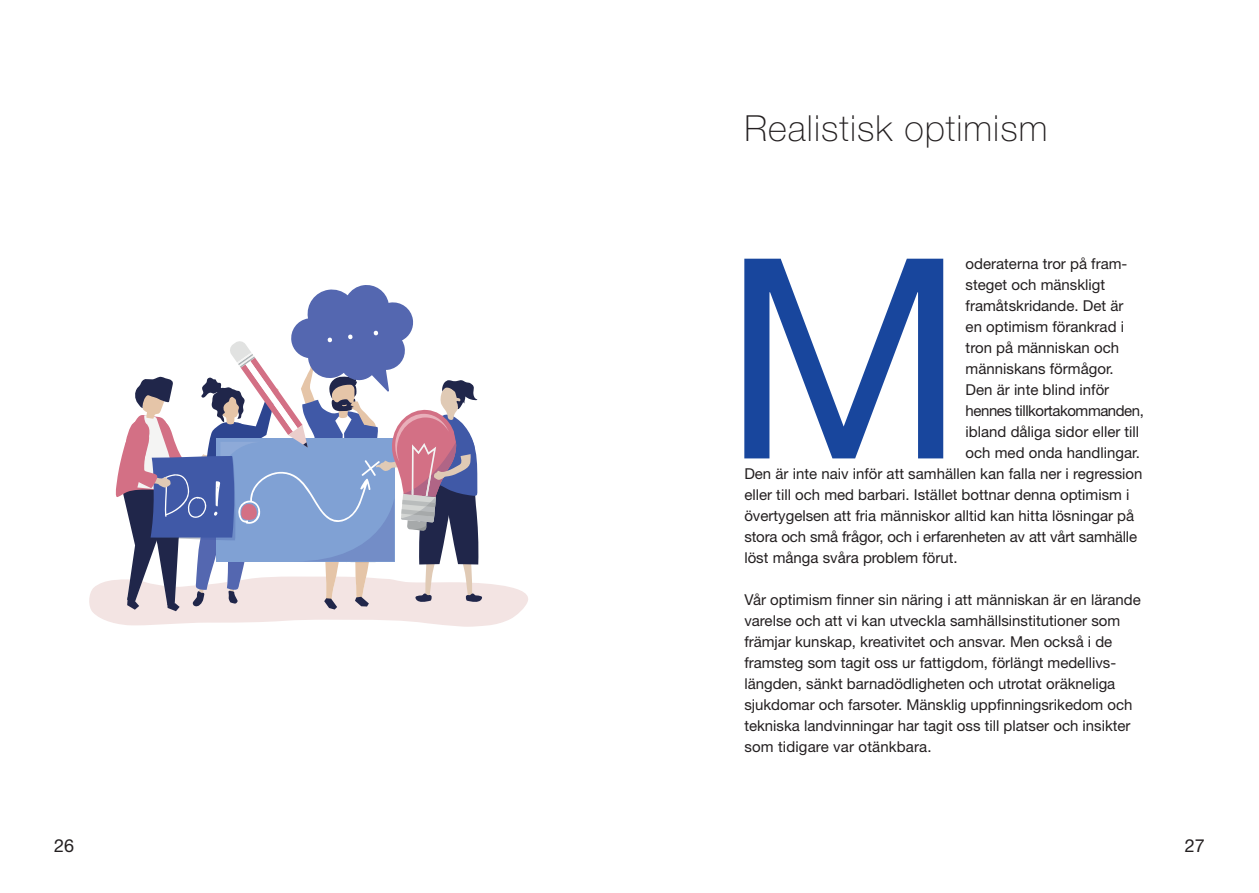
<style>
.page{position:relative;width:1259px;height:893px;background:#fff}
.page>*{position:absolute;margin:0;border:0;box-sizing:border-box;transform-origin:0 0}
.t1{font:279.75px "Helvetica Neue LT Std";color:#18469d}
.t2{font:100 36px "Helvetica Neue LT Std";letter-spacing:.03em;color:#231f20}
.t3{font:18px "Helvetica Neue LT Std";color:#231f20}
.t4{font:15px/21px "Helvetica Neue LT Std";color:#231f20}
.t5{font:15px "Helvetica Neue LT Std";letter-spacing:-.03em;color:#231f20}
</style>
<div class="page">
<svg style="left:89px;top:285px;width:439px;height:342px"></svg>
<h2 class="t2" style="left:744px;top:107px;width:304px">Realistisk optimism</h2>
<h1 class="t1" style="left:722px;top:192px;width:245px">M</h1>
<p class="t4" style="left:965px;top:253px;width:163px">oderaterna tror på fram-</p>
<p class="t4" style="left:965px;top:274px;width:141px">steget och mänskligt</p>
<p class="t4" style="left:965px;top:295px;width:159px">framåtskridande. Det är</p>
<p class="t4" style="left:965px;top:316px;width:160px">en optimism förankrad i</p>
<p class="t4" style="left:965px;top:337px;width:155px">tron på människan och</p>
<p class="t4" style="left:965px;top:358px;width:150px">människans förmågor.</p>
<p class="t4" style="left:965px;top:379px;width:145px">Den är inte blind inför</p>
<p class="t5" style="left:965px;top:402px;width:180px">hennes tillkortakommanden,</p>
<p class="t4" style="left:965px;top:421px;width:175px">ibland dåliga sidor eller till</p>
<p class="t4" style="left:965px;top:442px;width:176px">och med onda handlingar.</p>
<p class="t4" style="left:744px;top:463px;width:400px">Den är inte naiv inför att samhällen kan falla ner i regression</p>
<p class="t4" style="left:744px;top:484px;width:387px">eller till och med barbari. Istället bottnar denna optimism i</p>
<p class="t4" style="left:744px;top:505px;width:391px">övertygelsen att fria människor alltid kan hitta lösningar på</p>
<p class="t4" style="left:744px;top:526px;width:394px">stora och små frågor, och i erfarenheten av att vårt samhälle</p>
<p class="t4" style="left:744px;top:547px;width:215px">löst många svåra problem förut.</p>
<p class="t4" style="left:744px;top:589px;width:398px">Vår optimism finner sin näring i att människan är en lärande varelse och att vi kan utveckla samhällsinstitutioner som främjar kunskap, kreativitet och ansvar. Men också i de framsteg som tagit oss ur fattigdom, förlängt medellivs&shy;längden, sänkt barnadödligheten och utrotat oräkneliga sjukdomar och farsoter. Mänsklig uppfinningsrikedom och tekniska landvinningar har tagit oss till platser och insikter som tidigare var otänkbara.</p>
<p class="t3" style="left:54px;top:835px;width:22px">26</p>
<p class="t3" style="left:1185px;top:835px;width:22px">27</p>
</div>
